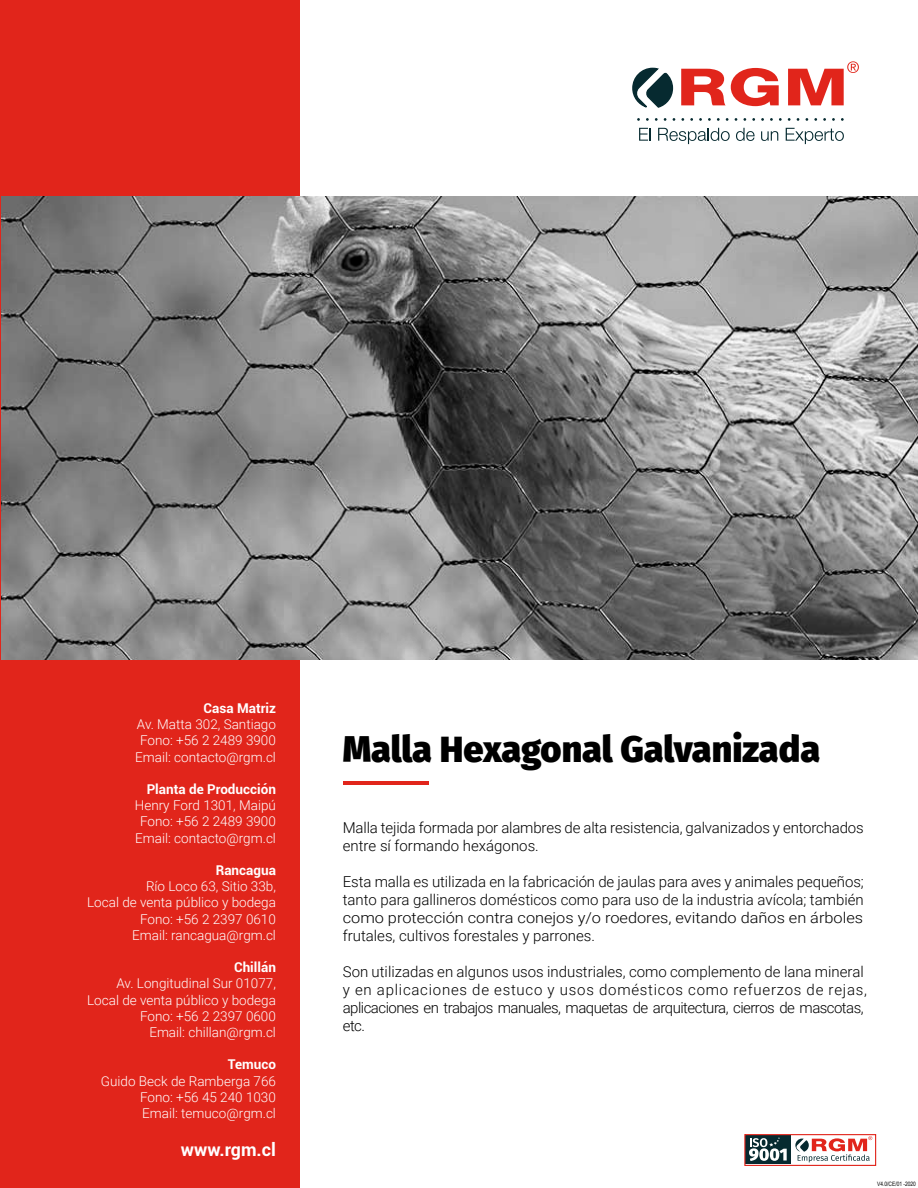
<style>
.page{position:relative;width:918px;height:1188px;background:#fff}
.page>*{position:absolute;margin:0;border:0;box-sizing:border-box;transform-origin:0 0}
.t1{font:900 36px "Fira Sans";letter-spacing:-.005em;color:#000}
.t2{font:700 18px "Roboto";color:#fff}
.t3{font:300 15px/18px "Roboto";color:#000}
.t4{font:300 13.5px/16.2px "Roboto";color:#fff;text-align:center}
.t5{font:700 13.5px "Roboto";color:#fff}
.t6{font:6px "Arial Narrow";color:#000}
</style>
<div class="page">
<div style="left:0;top:0;width:300px;height:1188px;background:#e1251b"></div>
<img style="left:1px;top:196px;width:917px;height:463px">
<hr style="left:343px;top:781px;width:85px;height:4px;background:#e1251b">
<svg style="left:632px;top:67px;width:42px;height:41px"></svg>
<svg style="left:681px;top:68px;width:98px;height:38px"></svg>
<svg style="left:788px;top:61px;width:71px;height:44px"></svg>
<svg style="left:639px;top:128px;width:12px;height:13px"></svg>
<svg style="left:658px;top:128px;width:72px;height:16px"></svg>
<svg style="left:736px;top:128px;width:19px;height:13px"></svg>
<svg style="left:761px;top:131px;width:17px;height:10px"></svg>
<svg style="left:786px;top:128px;width:58px;height:16px"></svg>
<div style="left:746px;top:1135px;width:45px;height:29px;background:#062a30"></div>
<svg style="left:795px;top:1136px;width:77px;height:26px"></svg>
<div style="left:744px;top:1134px;width:132px;height:32px;border:1px solid #e1251b"></div>
<svg style="left:749px;top:1137px;width:38px;height:24px"></svg>
<p class="t5" style="left:204px;top:699px;width:74px">Casa Matriz</p>
<p class="t4" style="left:135px;top:716px;width:142px">Av. Matta 302, Santiago<br>Fono: +56 2 2489 3900<br>Email: contacto@rgm.cl</p>
<p class="t5" style="left:147px;top:780px;width:131px">Planta de Producción</p>
<p class="t4" style="left:135px;top:797px;width:143px">Henry Ford 1301, Maipú<br>Fono: +56 2 2489 3900<br>Email: contacto@rgm.cl</p>
<p class="t5" style="left:216px;top:861px;width:62px">Rancagua</p>
<p class="t4" style="left:87px;top:878px;width:190px;text-align:right">Río Loco 63, Sitio 33b,<br>Local de venta público y bodega<br>Fono: +56 2 2397 0610<br>Email: rancagua@rgm.cl</p>
<p class="t5" style="left:234px;top:958px;width:43px">Chillán</p>
<p class="t4" style="left:87px;top:975px;width:190px;text-align:right">Av. Longitudinal Sur 01077,<br>Local de venta público y bodega<br>Fono: +56 2 2397 0600<br>Email: chillan@rgm.cl</p>
<p class="t5" style="left:228px;top:1055px;width:50px">Temuco</p>
<p class="t4" style="left:140px;top:1072px;width:137px;text-align:justify;text-indent:-39px">Guido Beck de Ramberga 766<br>Fono: +56 45 240 1030<br>Email: temuco@rgm.cl</p>
<p class="t2" style="left:181px;top:1137px;width:97px">www.rgm.cl</p>
<h1 class="t1" style="left:343px;top:717px;width:479px">Malla Hexagonal Galvanizada</h1>
<p class="t3" style="left:343px;top:818px;width:522px">Malla tejida formada por alambres de alta resistencia, galvanizados y entorchados entre sí formando hexágonos.</p>
<p class="t3" style="left:343px;top:872px;width:523px;text-align:justify">Esta malla es utilizada en la fabricación de jaulas para aves y animales pequeños; tanto para gallineros domésticos como para uso de la industria avícola; también como protección contra conejos y/o roedores, evitando daños en árboles frutales, cultivos forestales y parrones.</p>
<p class="t3" style="left:343px;top:962px;width:526px">Son utilizadas en algunos usos industriales, como complemento de lana mineral y en aplicaciones de estuco y usos domésticos como refuerzos de rejas, aplicaciones en trabajos manuales, maquetas de arquitectura, cierros de mascotas, etc.</p>
<p class="t6" style="left:877px;top:1180px;width:40px">V4.0/CE/01 -2020</p>
</div>
